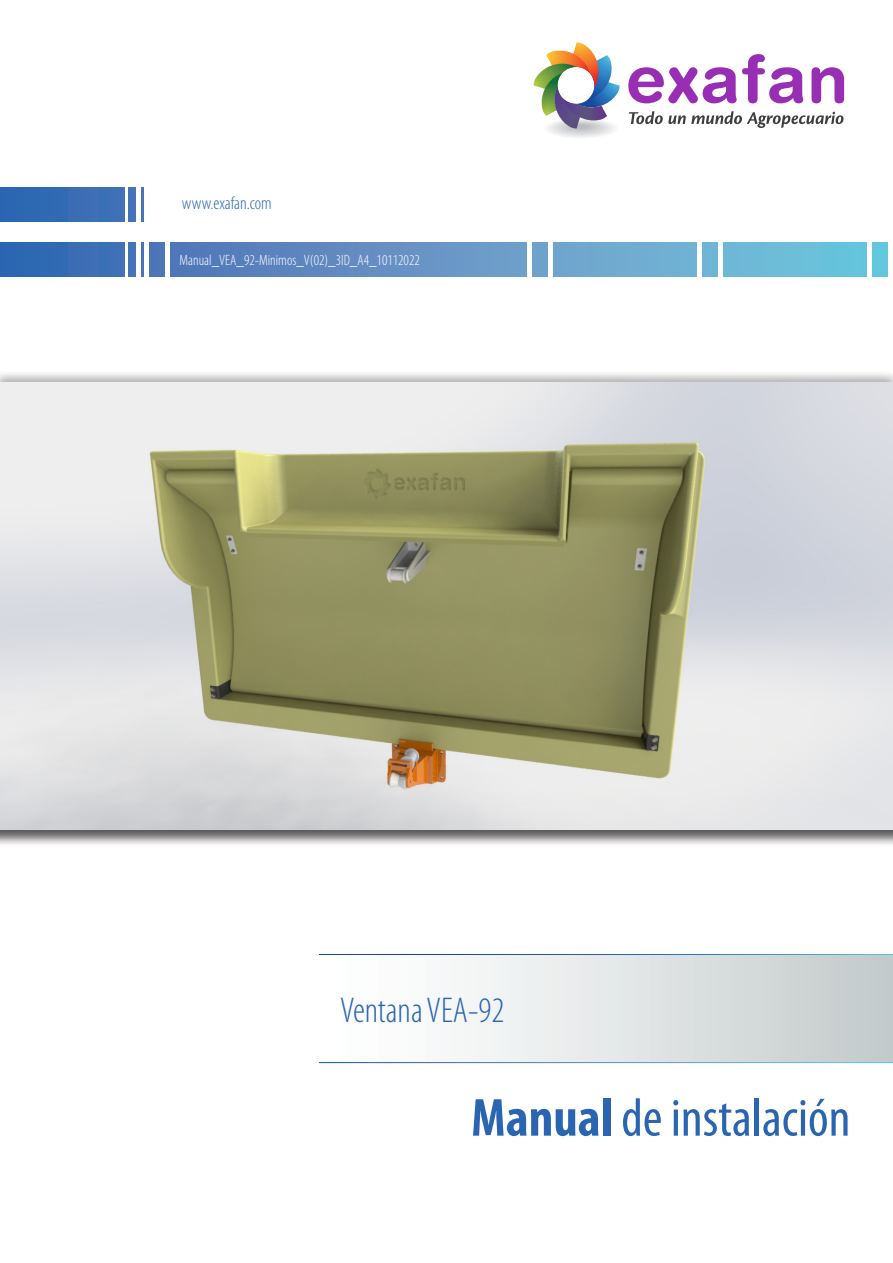
<style>
.page{position:relative;width:893px;height:1263px;background:#fff}
.page>*{position:absolute;margin:0;border:0;box-sizing:border-box;transform-origin:0 0}
.t1{font:condensed 54px "Myriad Pro";color:#2a65b1}
.t2{font:300 condensed 36px "Myriad Pro";color:#2a65b1}
.t3{font:300 condensed 18px "Myriad Pro";color:#2a65b1}
.t4{font:300 condensed 15px "Myriad Pro";color:#fff}
.s1{font-weight:700}
</style>
<div class="page">
<svg style="left:0;top:187px;width:144px;height:34px;background:#376cb4"></svg>
<svg style="left:0;top:242px;width:888px;height:34px;background:#5f96c7"></svg>
<hr style="left:125px;top:174px;width:3px;height:109px;background:#fff">
<div style="left:867px;top:185px;width:5px;height:98px;background:#fff"></div>
<hr style="left:719px;top:185px;width:4px;height:98px;background:#fff">
<div style="left:697px;top:185px;width:5px;height:98px;background:#fff"></div>
<hr style="left:549px;top:185px;width:4px;height:98px;background:#fff">
<hr style="left:527px;top:185px;width:4px;height:98px;background:#fff">
<hr style="left:166px;top:185px;width:4px;height:98px;background:#fff">
<hr style="left:145px;top:185px;width:4px;height:98px;background:#fff">
<hr style="left:136px;top:174px;width:4px;height:109px;background:#fff">
<div style="left:0;top:371px;width:893px;height:23px;background:#231f20;opacity:.75"></div>
<div style="left:0;top:382px;width:893px;height:465px;background:#231f20;opacity:.75"></div>
<img style="left:0;top:383px;width:893px;height:446px">
<div style="left:319px;top:955px;width:574px;height:106px;background:linear-gradient(to right,#fff,#c4cbcc)"></div>
<div style="left:545px;top:119px;width:73px;height:19px;background:#fafafa;border-radius:50%"></div>
<div style="left:545px;top:119px;width:72px;height:19px;background:#fafafa;border-radius:50%"></div>
<div style="left:547px;top:119px;width:68px;height:18px;background:#f5f5f6;border-radius:50%"></div>
<div style="left:549px;top:120px;width:64px;height:17px;background:#f0f1f2;border-radius:50%"></div>
<div style="left:552px;top:120px;width:58px;height:16px;background:#ececee;border-radius:50%"></div>
<div style="left:553px;top:121px;width:56px;height:14px;background:#e6e7e9;border-radius:50%"></div>
<div style="left:556px;top:121px;width:50px;height:14px;background:#e1e2e4;border-radius:50%"></div>
<div style="left:558px;top:122px;width:46px;height:12px;background:#dddee0;border-radius:50%"></div>
<div style="left:560px;top:122px;width:43px;height:11px;background:#d9dadc;border-radius:50%"></div>
<div style="left:560px;top:122px;width:42px;height:11px;background:#d9dadc;border-radius:50%"></div>
<div style="left:562px;top:122px;width:38px;height:11px;background:#d5d6d8;border-radius:50%"></div>
<div style="left:564px;top:123px;width:34px;height:9px;background:#d1d2d4;border-radius:50%"></div>
<div style="left:566px;top:123px;width:30px;height:8px;background:#cdced0;border-radius:50%"></div>
<div style="left:569px;top:124px;width:24px;height:6px;background:#c9cacc;border-radius:50%"></div>
<div style="left:571px;top:124px;width:20px;height:6px;background:#c5c6c8;border-radius:50%"></div>
<img style="left:533px;top:43px;width:87px;height:86px">
<svg style="left:628px;top:54px;width:175px;height:49px"></svg>
<svg style="left:811px;top:67px;width:33px;height:36px"></svg>
<svg style="left:629px;top:111px;width:214px;height:17px"></svg>
<p class="t3" style="left:182px;top:193px;width:91px">www.exafan.com</p>
<p class="t4" style="left:180px;top:252px;width:242px">Manual_VEA_92-Minimos_V(02)_3ID_A4_10112022</p>
<h2 class="t2" style="left:340px;top:991px;width:166px">Ventana VEA-92</h2>
<h1 class="t1" style="left:471px;top:1085px;width:381px"><span class="s1">Manual</span> de instalación</h1>
</div>
